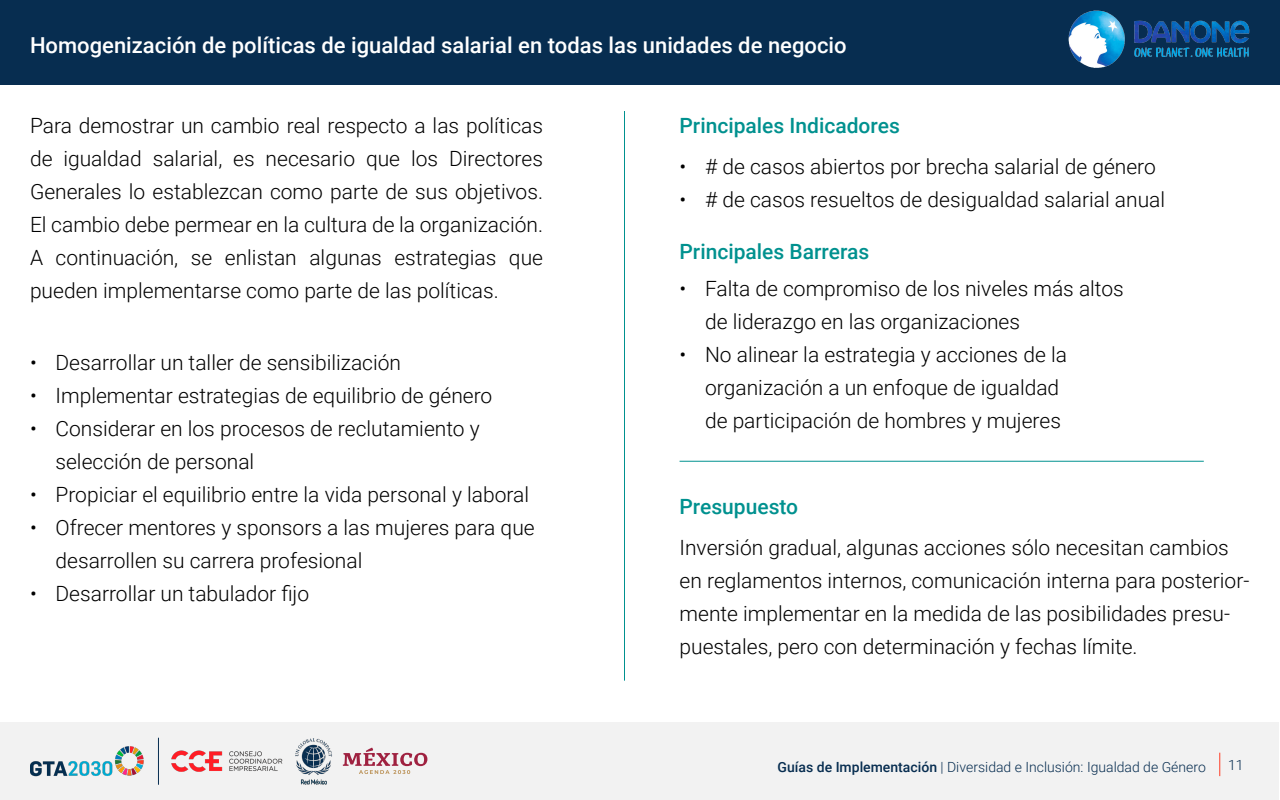
<style>
.page{position:relative;width:1280px;height:800px;background:#fff}
.page>*{position:absolute;margin:0;border:0;box-sizing:border-box;transform-origin:0 0}
.Titulos{font:500 22px "Roboto";color:#fff}
.GENERAL_FINAL{font:300 21px/33px "Roboto";color:#000}
.t1{font:500 21px "Roboto";color:#00918f}
.t2{font:300 14px "Roboto";color:#072d50}
.s1{font-weight:500}
</style>
<div class="page">
<div style="left:1px;top:722px;width:1278px;height:78px;background:#f2f2f2"></div>
<div style="left:0;top:0;width:1280px;height:84px;background:#072d50"></div>
<img style="left:30px;top:746px;width:114px;height:31px">
<img style="left:172px;top:751px;width:110px;height:21px">
<img style="left:295px;top:738px;width:37px;height:37px">
<svg style="left:343px;top:748px;width:84px;height:26px"></svg>
<hr style="left:158px;top:738px;width:1px;height:46px;background:#072d50">
<svg style="left:1220px;top:753px;width:1px;height:23px"></svg>
<img style="left:300px;top:779px;width:27px;height:6px">
<img style="left:1068px;top:11px;width:182px;height:57px">
<hr style="left:624px;top:111px;width:1px;height:570px;background:#00918f">
<hr style="left:680px;top:461px;width:524px;height:1px;background:#00918f">
<p class="Titulos" style="left:30px;top:29px;width:818px">Homogenización de políticas de igualdad salarial en todas las unidades de negocio</p>
<p class="GENERAL_FINAL" style="left:30px;top:108px;width:515px;text-align:justify">Para demostrar un cambio real respecto a las políticas de igualdad salarial, es necesario que los Directores Generales lo establezcan como parte de sus objetivos.<br>El cambio debe permear en la cultura de la organización.<br>A continuación, se enlistan algunas estrategias que pueden implementarse como parte de las políticas.</p>
<p class="GENERAL_FINAL" style="left:30px;top:345px;width:373px">• Desarrollar un taller de sensibilización</p>
<p class="GENERAL_FINAL" style="left:30px;top:378px;width:464px">• Implementar estrategias de equilibrio de género</p>
<p class="GENERAL_FINAL" style="left:56px;top:411px;width:426px;text-indent:-26px">• Considerar en los procesos de reclutamiento y selección de personal</p>
<p class="GENERAL_FINAL" style="left:30px;top:477px;width:501px">• Propiciar el equilibrio entre la vida personal y laboral</p>
<p class="GENERAL_FINAL" style="left:56px;top:510px;width:481px;text-indent:-26px">• Ofrecer mentores y sponsors a las mujeres para que desarrollen su carrera profesional</p>
<p class="GENERAL_FINAL" style="left:30px;top:576px;width:281px">• Desarrollar un tabulador fijo</p>
<p class="t1" style="left:680px;top:111px;width:222px">Principales Indicadores</p>
<p class="GENERAL_FINAL" style="left:680px;top:149px;width:478px">• # de casos abiertos por brecha salarial de género</p>
<p class="GENERAL_FINAL" style="left:680px;top:182px;width:487px">• # de casos resueltos de desigualdad salarial anual</p>
<p class="t1" style="left:680px;top:237px;width:191px">Principales Barreras</p>
<p class="GENERAL_FINAL" style="left:705px;top:271px;width:420px;text-indent:-26px">• Falta de compromiso de los niveles más altos de liderazgo en las organizaciones</p>
<p class="GENERAL_FINAL" style="left:705px;top:337px;width:363px;text-indent:-26px">• No alinear la estrategia y acciones de la organización a un enfoque de igualdad de participación de hombres y mujeres</p>
<p class="t1" style="left:680px;top:492px;width:120px">Presupuesto</p>
<p class="GENERAL_FINAL" style="left:680px;top:530px;width:571px">Inversión gradual, algunas acciones sólo necesitan cambios en reglamentos internos, comunicación interna para posterior&shy;mente implementar en la medida de las posibilidades presu&shy;puestales, pero con determinación y fechas límite.</p>
<p class="t2" style="left:778px;top:757px;width:430px"><span class="s1">Guías de Implementación</span> | Diversidad e Inclusión: Igualdad de Género</p>
<p class="t2" style="left:1228px;top:755px;width:17px">11</p>
</div>
